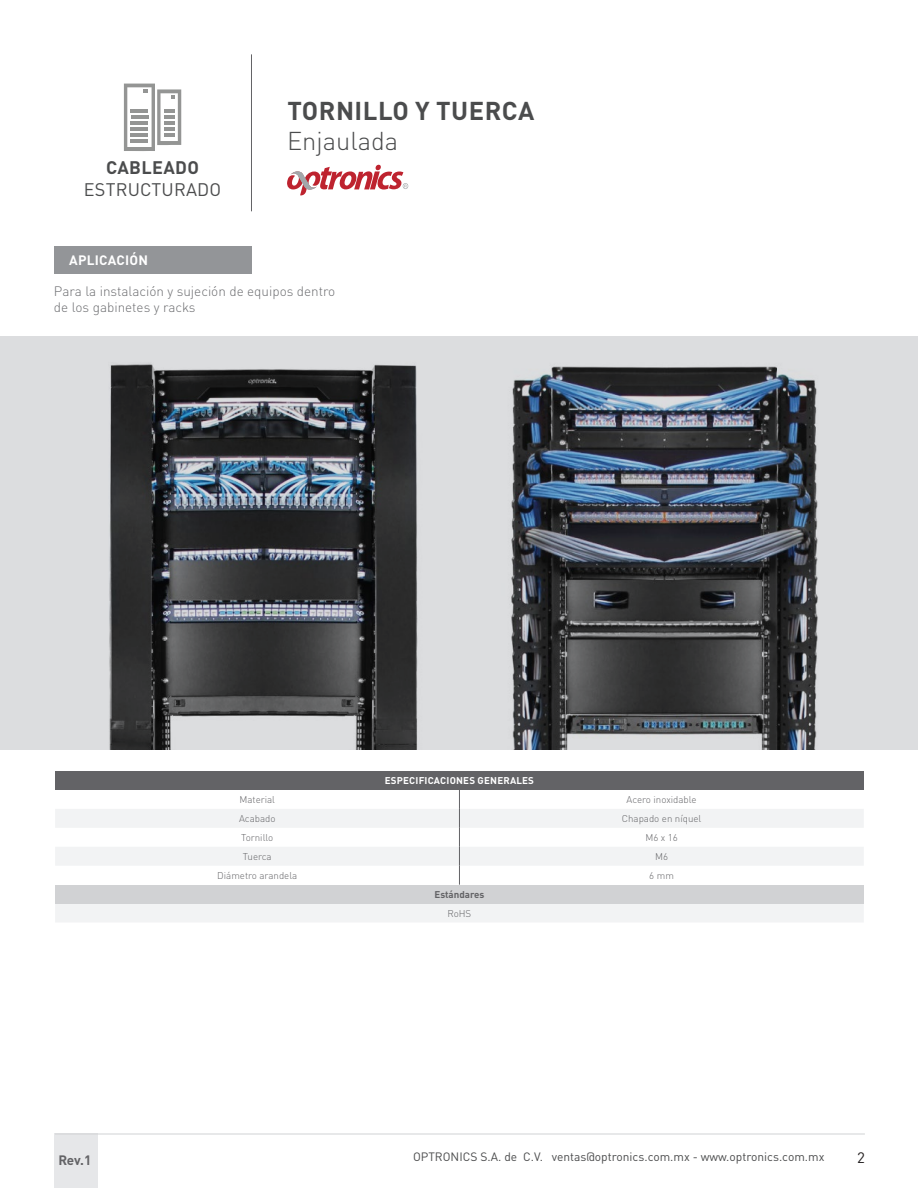
<style>
.page{position:relative;width:918px;height:1188px;background:#fff}
.page>*{position:absolute;margin:0;border:0;box-sizing:border-box;transform-origin:0 0}
.t1{font:700 25.5px "DIN Pro";letter-spacing:.02em;color:#4b4c4d}
.t2{font:300 25.5px "DIN Pro";color:#4b4c4d}
.t3{font:18px "DIN Pro";letter-spacing:.01em;color:#4b4c4d}
.t4{font:700 18px "DIN Pro";letter-spacing:.02em;color:#4b4c4d}
.t5{font:15px "DIN Pro";color:#231f20}
.t6{font:300 13.5px/16.2px "DIN Pro";color:#6c6d70}
.t7{font:700 13.5px "DIN Pro";letter-spacing:.02em;color:#fff}
.t8{font:700 13.5px "DIN Pro";color:#636366}
.t9{font:12px "DIN Pro";color:#4b4c4d}
.t10{font:300 9.75px "DIN Pro";color:#636366}
.t11{font:700 9.75px "DIN Pro";letter-spacing:.02em;color:#fff}
.t12{font:700 9.75px "DIN Pro";color:#636366}
</style>
<div class="page">
<div style="left:54px;top:1134px;width:44px;height:54px;background:#e6e7e9"></div>
<hr style="left:55px;top:1134px;width:810px;height:1px;background:#d1d2d4">
<hr style="left:251px;top:54px;width:1px;height:157px;background:#636366">
<svg style="left:287px;top:165px;width:121px;height:30px"></svg>
<svg style="left:124px;top:84px;width:57px;height:67px"></svg>
<div style="left:0;top:336px;width:918px;height:414px;background:#dcdddf"></div>
<div style="left:54px;top:246px;width:198px;height:28px;background:#939598"></div>
<img style="left:511px;top:366px;width:307px;height:384px">
<div style="left:55px;top:771px;width:809px;height:19px;background:#636366"></div>
<svg style="left:55px;top:809px;width:809px;height:113px;fill:#f2f3f4"></svg>
<div style="left:55px;top:885px;width:809px;height:19px;background:#d1d2d4"></div>
<svg style="left:459px;top:790px;width:1px;height:95px"></svg>
<img style="left:109px;top:363px;width:309px;height:387px">
<h2 class="t4" style="left:106px;top:153px;width:95px">CABLEADO</h2>
<h2 class="t3" style="left:84px;top:177px;width:139px">ESTRUCTURADO</h2>
<h1 class="t1" style="left:287px;top:89px;width:248px">TORNILLO Y TUERCA</h1>
<h1 class="t2" style="left:287px;top:121px;width:113px">Enjaulada</h1>
<h3 class="t7" style="left:69px;top:249px;width:80px">APLICACIÓN</h3>
<h3 class="t6" style="left:54px;top:282px;width:283px">Para la instalación y sujeción de equipos dentro de los gabinetes y racks</h3>
<p class="t11" style="left:385px;top:772px;width:151px">ESPECIFICACIONES GENERALES</p>
<p class="t10" style="left:239px;top:792px;width:37px">Material</p>
<p class="t10" style="left:627px;top:792px;width:72px">Acero inoxidable</p>
<p class="t10" style="left:239px;top:811px;width:38px">Acabado</p>
<p class="t10" style="left:622px;top:811px;width:81px">Chapado en níquel</p>
<p class="t10" style="left:241px;top:830px;width:34px">Tornillo</p>
<p class="t10" style="left:645px;top:830px;width:34px">M6 x 16</p>
<p class="t10" style="left:243px;top:849px;width:30px">Tuerca</p>
<p class="t10" style="left:655px;top:849px;width:14px">M6</p>
<p class="t10" style="left:217px;top:868px;width:82px">Diámetro arandela</p>
<p class="t10" style="left:649px;top:868px;width:26px">6 mm</p>
<p class="t12" style="left:435px;top:886px;width:51px">Estándares</p>
<p class="t10" style="left:448px;top:906px;width:25px">RoHS</p>
<h3 class="t8" style="left:58px;top:1149px;width:34px">Rev.1</h3>
<p class="t9" style="left:413px;top:1149px;width:413px">OPTRONICS S.A. de C.V. ventas@optronics.com.mx - www.optronics.com.mx</p>
<h3 class="t5" style="left:857px;top:1148px;width:9px">2</h3>
</div>
